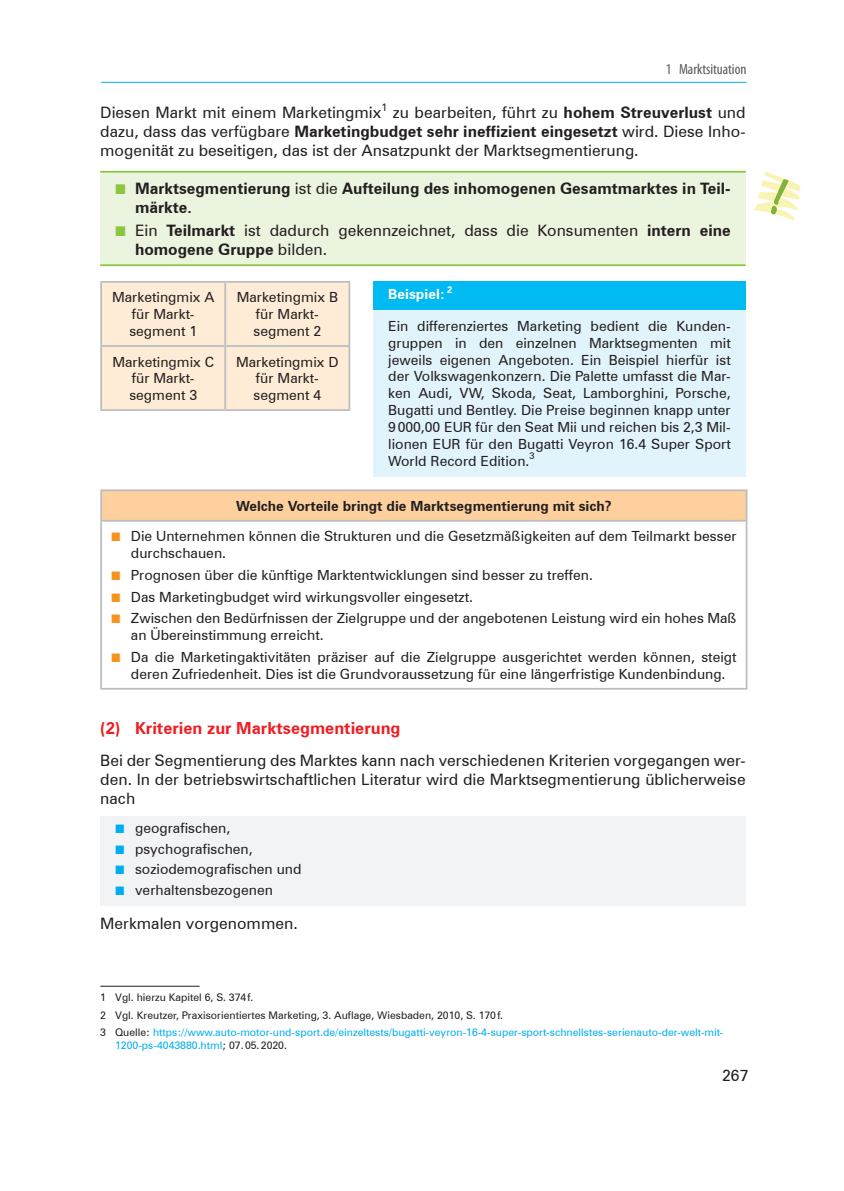
<style>
.page{position:relative;width:844px;height:1191px;background:#fff}
.page>*{position:absolute;margin:0;border:0;box-sizing:border-box;transform-origin:0 0}
.t1{font:700 16.62px "Zurich BT";color:#ee1d23}
.Fließtext{font:15.75px/18.9px "Zurich BT";color:#231f20;text-align:justify}
.t2{font:700 15.75px/18.9px "Zurich BT";color:#231f20}
.Kolumnentitel_rechts{font:condensed 14.88px "Myriad Pro";color:#57585a}
.Beispiel_Text-Unterl{font:14px/16.8px "Zurich BT";color:#231f20}
.Tabelle{font:14px/16.8px "Zurich BT";color:#231f20;text-align:center}
.Tabellenkopf{font:700 14px "Zurich BT";color:#231f20}
.Beispiel{font:700 14px "Zurich BT";color:#fff}
.Fußnote{font:10.5px/12.6px "Zurich BT";color:#00aeef}
.Fußnote-2{font:10.5px "Zurich BT";color:#231f20}
.s1{font-weight:700}
.s2{font-family:"Uni Math";font-weight:400;font-size:14px;color:#8bc63e}
.s3{font-weight:400}
.s4{font-family:"Uni Math";font-size:14px;color:#8bc63e}
.s5{font-family:"Uni Math";font-size:12.25px;color:#f7931d}
.s6{font-family:"Uni Math";font-size:12.25px;color:#00aeef}
.s7{color:#231f20}
</style>
<div class="page">
<hr style="left:101px;top:82px;width:645px;height:1px;background:#00aeef">
<div style="left:100px;top:815px;width:645px;height:28px;background:#f2f3f4"></div>
<div style="left:100px;top:836px;width:645px;height:28px;background:#f2f3f4"></div>
<div style="left:100px;top:857px;width:645px;height:28px;background:#f2f3f4"></div>
<div style="left:100px;top:878px;width:645px;height:28px;background:#f2f3f4"></div>
<div style="left:100px;top:172px;width:645px;height:93px;background:#ebf4de"></div>
<hr style="left:100px;top:171px;width:645px;height:2px;background:#8bc63e">
<hr style="left:100px;top:264px;width:645px;height:2px;background:#8bc63e">
<div style="left:102px;top:283px;width:246px;height:126px;background:#feecd7"></div>
<hr style="left:100px;top:281px;width:125px;height:2px;background:#bcbdc0">
<hr style="left:100px;top:283px;width:2px;height:62px;background:#bcbdc0">
<hr style="left:225px;top:281px;width:125px;height:2px;background:#bcbdc0">
<hr style="left:224px;top:283px;width:2px;height:62px;background:#bcbdc0">
<hr style="left:348px;top:283px;width:2px;height:62px;background:#bcbdc0">
<hr style="left:100px;top:345px;width:125px;height:2px;background:#bcbdc0">
<hr style="left:100px;top:347px;width:2px;height:62px;background:#bcbdc0">
<hr style="left:225px;top:345px;width:125px;height:2px;background:#bcbdc0">
<hr style="left:224px;top:347px;width:2px;height:62px;background:#bcbdc0">
<hr style="left:348px;top:347px;width:2px;height:62px;background:#bcbdc0">
<hr style="left:100px;top:409px;width:125px;height:2px;background:#bcbdc0">
<hr style="left:225px;top:409px;width:125px;height:2px;background:#bcbdc0">
<div style="left:101px;top:490px;width:645px;height:31px;background:#fdd09e"></div>
<hr style="left:100px;top:489px;width:647px;height:2px;background:#bcbdc0">
<hr style="left:100px;top:491px;width:2px;height:29px;background:#bcbdc0">
<hr style="left:745px;top:491px;width:2px;height:29px;background:#bcbdc0">
<hr style="left:100px;top:520px;width:647px;height:1px;background:#bcbdc0">
<hr style="left:100px;top:521px;width:2px;height:167px;background:#bcbdc0">
<hr style="left:745px;top:521px;width:2px;height:167px;background:#bcbdc0">
<hr style="left:100px;top:688px;width:647px;height:1px;background:#bcbdc0">
<hr style="left:100px;top:985px;width:99px;height:1px;background:#231f20">
<div style="left:373px;top:281px;width:372px;height:29px;background:#00baf1"></div>
<div style="left:373px;top:310px;width:372px;height:166px;background:#e1f4fc"></div>
<svg style="left:753px;top:171px;width:47px;height:50px"></svg>
<p class="Kolumnentitel_rechts" style="left:665px;top:61px;width:82px">1 Marktsituation</p>
<p class="Fließtext" style="left:100px;top:103px;width:646px">Diesen Markt mit einem Marketingmix<sup>1</sup> zu bearbeiten, führt zu <span class="s1">hohem Streuverlust</span> und dazu, dass das verfügbare <span class="s1">Marketingbudget sehr ineffizient eingesetzt</span> wird. Diese Inho&shy;mogenität zu beseitigen, das ist der Ansatzpunkt der Marktsegmentierung.</p>
<p class="t2" style="left:135px;top:178px;width:597px;text-indent:-20px"><span class="s2">■</span> Marktsegmentierung <span class="s3">ist die</span> Aufteilung des inhomogenen Gesamtmarktes in Teil&shy;märkte.</p>
<p class="Fließtext" style="left:135px;top:221px;width:597px;text-indent:-20px"><span class="s4">■</span> Ein <span class="s1">Teilmarkt</span> ist dadurch gekennzeichnet, dass die Konsumenten <span class="s1">intern eine homogene Gruppe</span> bilden.</p>
<p class="Tabelle" style="left:112px;top:289px;width:104px">Marketingmix A für Markt&shy;segment 1</p>
<p class="Tabelle" style="left:236px;top:289px;width:103px">Marketingmix B für Markt&shy;segment 2</p>
<p class="Tabelle" style="left:112px;top:353px;width:103px">Marketingmix C für Markt&shy;segment 3</p>
<p class="Tabelle" style="left:236px;top:353px;width:104px">Marketingmix D für Markt&shy;segment 4</p>
<p class="Beispiel" style="left:388px;top:286px;width:65px">Beispiel: <sup>2</sup></p>
<p class="Beispiel_Text-Unterl" style="left:388px;top:317px;width:344px;text-align:justify">Ein differenziertes Marketing bedient die Kunden&shy;gruppen in den einzelnen Marktsegmenten mit jeweils eigenen Angeboten. Ein Beispiel hierfür ist der Volkswagenkonzern. Die Palette umfasst die Mar&shy;ken Audi, VW, Skoda, Seat, Lamborghini, Porsche, Bugatti und Bentley. Die Preise beginnen knapp unter 9000,00 EUR für den Seat Mii und reichen bis 2,3 Mil&shy;lionen EUR für den Bugatti Veyron 16.4 Super Sport World Record Edition.<sup>3</sup></p>
<p class="Tabellenkopf" style="left:236px;top:497px;width:377px">Welche Vorteile bringt die Marktsegmentierung mit sich?</p>
<p class="Beispiel_Text-Unterl" style="left:131px;top:528px;width:607px;text-indent:-20px"><span class="s5">■</span> Die Unternehmen können die Strukturen und die Gesetzmäßigkeiten auf dem Teilmarkt besser durchschauen.</p>
<p class="Beispiel_Text-Unterl" style="left:111px;top:566px;width:483px"><span class="s5">■</span> Prognosen über die künftige Marktentwicklungen sind besser zu treffen.</p>
<p class="Beispiel_Text-Unterl" style="left:111px;top:588px;width:363px"><span class="s5">■</span> Das Marketingbudget wird wirkungsvoller eingesetzt.</p>
<p class="Beispiel_Text-Unterl" style="left:131px;top:610px;width:607px;text-indent:-20px"><span class="s5">■</span> Zwischen den Bedürfnissen der Zielgruppe und der angebotenen Leistung wird ein hohes Maß an Übereinstimmung erreicht.</p>
<p class="Beispiel_Text-Unterl" style="left:131px;top:648px;width:607px;text-indent:-20px"><span class="s5">■</span> Da die Marketingaktivitäten präziser auf die Zielgruppe ausgerichtet werden können, steigt deren Zufriedenheit. Dies ist die Grundvoraussetzung für eine längerfristige Kundenbindung.</p>
<p class="t1" style="left:100px;top:718px;width:302px">(2) Kriterien zur Marktsegmentierung</p>
<p class="Fließtext" style="left:100px;top:750px;width:646px">Bei der Segmentierung des Marktes kann nach verschiedenen Kriterien vorgegangen wer&shy;den. In der betriebswirtschaftlichen Literatur wird die Marktsegmentierung üblicherweise nach</p>
<p class="Beispiel_Text-Unterl" style="left:115px;top:819px;width:117px"><span class="s6">■</span> geografischen,</p>
<p class="Beispiel_Text-Unterl" style="left:115px;top:840px;width:139px"><span class="s6">■</span> psychografischen,</p>
<p class="Beispiel_Text-Unterl" style="left:115px;top:860px;width:188px"><span class="s6">■</span> soziodemografischen und</p>
<p class="Beispiel_Text-Unterl" style="left:115px;top:881px;width:159px"><span class="s6">■</span> verhaltensbezogenen</p>
<p class="Fließtext" style="left:100px;top:913px;width:199px">Merkmalen vorgenommen.</p>
<p class="Fußnote-2" style="left:100px;top:991px;width:155px">1 Vgl. hierzu Kapitel 6, S. 374f.</p>
<p class="Fußnote-2" style="left:100px;top:1008px;width:404px">2 Vgl. Kreutzer, Praxisorientiertes Marketing, 3. Auflage, Wiesbaden, 2010, S. 170f.</p>
<p class="Fußnote" style="left:115px;top:1026px;width:609px;text-indent:-15px"><span class="s7">3 Quelle:</span> https://www.auto-motor-und-sport.de/einzeltests/bugatti-veyron-16-4-super-sport-schnellstes-serienauto-der-welt-mit-<br>1200-ps-4043880.html<span class="s7">; 07.05.2020.</span></p>
<p class="Fließtext" style="left:722px;top:1066px;width:28px">267</p>
</div>
